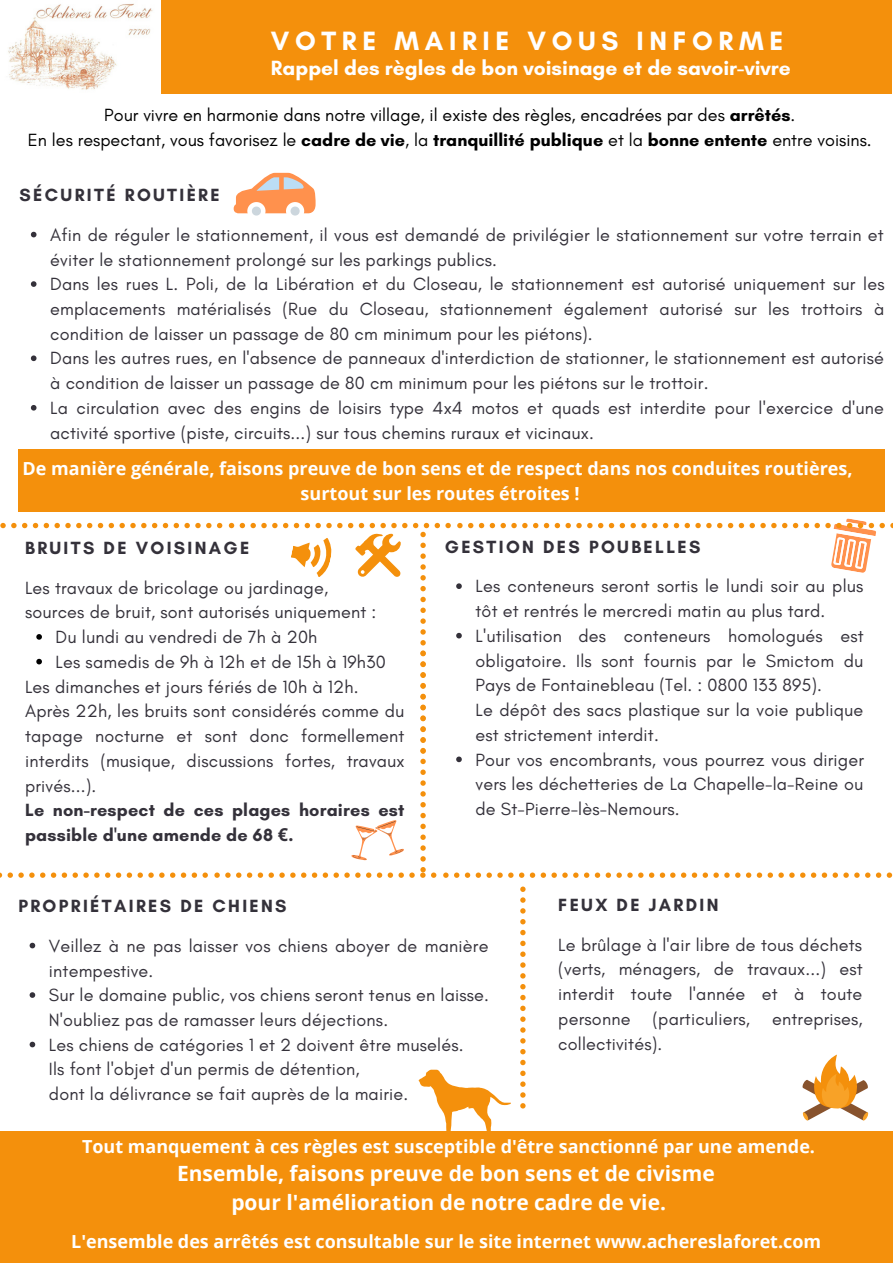
<style>
.page{position:relative;width:893px;height:1264px;background:#fff}
.page>*{position:absolute;margin:0;border:0;box-sizing:border-box;transform-origin:0 0}
.t1{font:700 27px "Glacial Indifference";letter-spacing:.21em;color:#fff}
.t2{font:700 21px "Open Sans";color:#fff}
.t3{font:700 21px "Glacial Indifference";color:#fff}
.t4{font:18px/24.8px "Glacial Indifference";letter-spacing:.01em;color:#34313a}
.t5{font:700 18px "Open Sans";color:#fff}
.t6{font:18px "Glacial Indifference";color:#000}
.t7{font:700 18px "Glacial Indifference";letter-spacing:.13em;color:#34313a}
.t8{font:700 18px/24.8px "Glacial Indifference";letter-spacing:.01em;color:#34313a}
.s1{font-weight:700}
.s2{font-family:"Noto Sans"}
</style>
<div class="page">
<svg style="left:31px;top:232px;width:5px;height:5px"></svg>
<svg style="left:31px;top:281px;width:5px;height:6px"></svg>
<svg style="left:31px;top:355px;width:5px;height:6px"></svg>
<svg style="left:31px;top:405px;width:5px;height:5px"></svg>
<svg style="left:234px;top:173px;width:81px;height:43px"></svg>
<svg style="left:802px;top:1054px;width:66px;height:66px"></svg>
<svg style="left:418px;top:1069px;width:93px;height:62px"></svg>
<div style="left:0;top:0;width:892px;height:94px;background:#f4900c"></div>
<svg style="left:30px;top:942px;width:5px;height:6px"></svg>
<svg style="left:30px;top:992px;width:5px;height:5px"></svg>
<svg style="left:30px;top:1041px;width:5px;height:6px"></svg>
<div style="left:0;top:1131px;width:892px;height:131px;background:#f4900c"></div>
<svg style="left:520px;top:886px;width:5px;height:222px"></svg>
<img style="left:0;top:0;width:161px;height:94px">
<div style="left:18px;top:449px;width:866px;height:62px;background:#f4900c"></div>
<svg style="left:0;top:518px;width:892px;height:359px"></svg>
<p class="t1" style="left:271px;top:24px;width:514px">VOTRE MAIRIE VOUS INFORME</p>
<p class="t3" style="left:271px;top:55px;width:521px">Rappel des règles de bon voisinage et de savoir-vivre</p>
<p class="t6" style="left:104px;top:104px;width:692px">Pour vivre en harmonie dans notre village, il existe des règles, encadrées par des <span class="s1">arrêtés</span>.</p>
<p class="t6" style="left:28px;top:129px;width:845px">En les respectant, vous favorisez le <span class="s1">cadre de vie</span>, la <span class="s1">tranquillité publique</span> et la <span class="s1">bonne entente</span> entre voisins.</p>
<p class="t7" style="left:20px;top:184px;width:202px">SÉCURITÉ ROUTIÈRE</p>
<p class="t4" style="left:50px;top:222px;width:835px">Afin de réguler le stationnement, il vous est demandé de privilégier le stationnement sur votre terrain et éviter le stationnement prolongé sur les parkings publics.</p>
<p class="t4" style="left:50px;top:271px;width:835px;text-align:justify">Dans les rues L. Poli, de la Libération et du Closeau, le stationnement est autorisé uniquement sur les emplacements matérialisés (Rue du Closeau, stationnement également autorisé sur les trottoirs à condition de laisser un passage de 80 cm minimum pour les piétons).</p>
<p class="t4" style="left:50px;top:346px;width:835px">Dans les autres rues, en l'absence de panneaux d'interdiction de stationner, le stationnement est autorisé à condition de laisser un passage de 80 cm minimum pour les piétons sur le trottoir.</p>
<p class="t4" style="left:50px;top:395px;width:835px">La circulation avec des engins de loisirs type 4x4 motos et quads est interdite pour l'exercice d'une activité sportive (piste, circuits...) sur tous chemins ruraux et vicinaux.</p>
<p class="t5" style="left:23px;top:456px;width:831px">De manière générale, faisons preuve de bon sens et de respect dans nos conduites routières,</p>
<p class="t5" style="left:300px;top:480px;width:280px">surtout sur les routes étroites !</p>
<p class="t7" style="left:25px;top:537px;width:226px">BRUITS DE VOISINAGE</p>
<p class="t4" style="left:25px;top:575px;width:305px">Les travaux de bricolage ou jardinage,</p>
<p class="t4" style="left:25px;top:599px;width:353px">sources de bruit, sont autorisés uniquement :</p>
<p class="t4" style="left:56px;top:624px;width:263px">Du lundi au vendredi de 7h à 20h</p>
<p class="t4" style="left:56px;top:649px;width:331px">Les samedis de 9h à 12h et de 15h à 19h30</p>
<p class="t4" style="left:25px;top:674px;width:335px">Les dimanches et jours fériés de 10h à 12h.</p>
<p class="t4" style="left:25px;top:698px;width:381px;text-align:justify">Après 22h, les bruits sont considérés comme du tapage nocturne et sont donc formellement interdits (musique, discussions fortes, travaux privés...).</p>
<p class="t8" style="left:25px;top:797px;width:381px">Le non-respect de ces plages horaires est passible d'une amende de 68 <span class="s2">€</span>.</p>
<p class="t7" style="left:445px;top:535px;width:257px">GESTION DES POUBELLES</p>
<p class="t4" style="left:475px;top:573px;width:389px">Les conteneurs seront sortis le lundi soir au plus tôt et rentrés le mercredi matin au plus tard.</p>
<p class="t4" style="left:475px;top:623px;width:390px;text-align:justify">L'utilisation des conteneurs homologués est obligatoire. Ils sont fournis par le Smictom du Pays de Fontainebleau (Tel. : 0800 133 895).</p>
<p class="t4" style="left:475px;top:697px;width:389px">Le dépôt des sacs plastique sur la voie publique est strictement interdit.</p>
<p class="t4" style="left:475px;top:747px;width:390px;text-align:justify">Pour vos encombrants, vous pourrez vous diriger vers les déchetteries de La Chapelle-la-Reine ou de St-Pierre-lès-Nemours.</p>
<p class="t7" style="left:18px;top:895px;width:270px">PROPRIÉTAIRES DE CHIENS</p>
<p class="t4" style="left:49px;top:933px;width:441px">Veillez à ne pas laisser vos chiens aboyer de manière intempestive.</p>
<p class="t4" style="left:49px;top:982px;width:441px">Sur le domaine public, vos chiens seront tenus en laisse.<br>N'oubliez pas de ramasser leurs déjections.</p>
<p class="t4" style="left:49px;top:1032px;width:416px">Les chiens de catégories 1 et 2 doivent être muselés.</p>
<p class="t4" style="left:49px;top:1056px;width:312px">Ils font l'objet d'un permis de détention,</p>
<p class="t4" style="left:49px;top:1081px;width:361px">dont la délivrance se fait auprès de la mairie.</p>
<p class="t7" style="left:558px;top:894px;width:162px">FEUX DE JARDIN</p>
<p class="t4" style="left:558px;top:931px;width:306px;text-align:justify">Le brûlage à l'air libre de tous déchets (verts, ménagers, de travaux...) est interdit toute l'année et à toute personne (particuliers, entreprises, collectivités).</p>
<p class="t5" style="left:82px;top:1133px;width:734px">Tout manquement à ces règles est susceptible d'être sanctionné par une amende.</p>
<p class="t2" style="left:177px;top:1158px;width:539px">Ensemble, faisons preuve de bon sens et de civisme</p>
<p class="t2" style="left:231px;top:1187px;width:436px">pour l'amélioration de notre cadre de vie.</p>
<p class="t5" style="left:71px;top:1228px;width:751px">L'ensemble des arrêtés est consultable sur le site internet www.achereslaforet.com</p>
</div>
